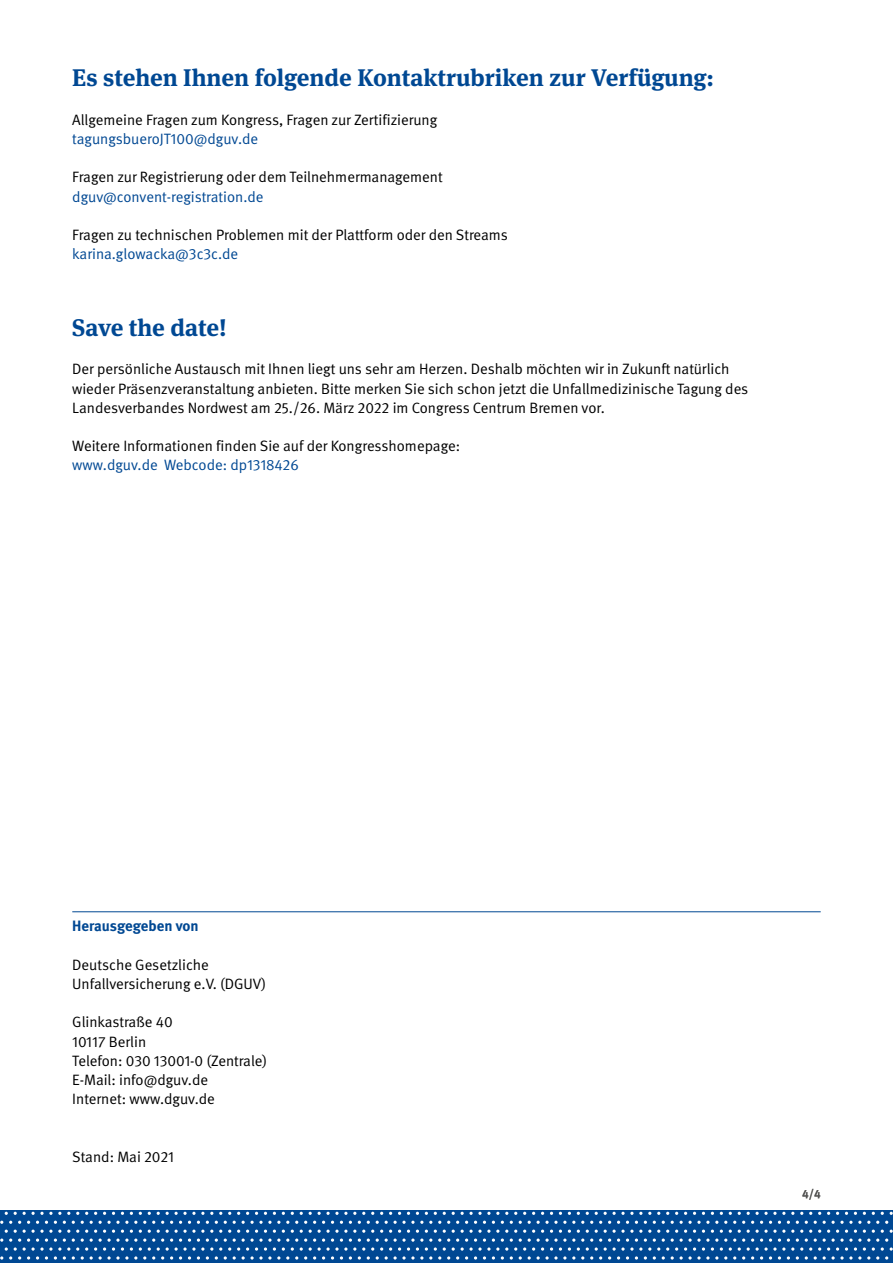
<style>
.page{position:relative;width:893px;height:1263px;background:#fff}
.page>*{position:absolute;margin:0;border:0;box-sizing:border-box;transform-origin:0 0}
.Überschriften_H1_ohne_Zahl{font:700 24px "DGUV Meta Serif";color:#004893}
.Fließtext_FT{font:15px/19.2px "DGUV Meta";color:#000}
.Fließtext_FT-2{font:700 15px "DGUV Meta";color:#004893}
.t1{font:500 12px "DGUV Meta";color:#565655}
.s1{color:#004893}
</style>
<div class="page">
<div style="left:0;top:1211px;width:893px;height:52px;background:#004893"></div>
<svg style="left:0;top:1212px;width:893px;height:47px"></svg>
<hr style="left:72px;top:911px;width:749px;height:1px;background:#004893">
<h1 class="Überschriften_H1_ohne_Zahl" style="left:72px;top:63px;width:643px">Es stehen Ihnen folgende Kontaktrubriken zur Verfügung:</h1>
<p class="Fließtext_FT" style="left:72px;top:110px;width:367px">Allgemeine Fragen zum Kongress, Fragen zur Zertifizierung <span class="s1">tagungsbueroJT100@dguv.de</span></p>
<p class="Fließtext_FT" style="left:72px;top:168px;width:372px">Fragen zur Registrierung oder dem Teilnehmermanagement <span class="s1">dguv@convent-registration.de</span></p>
<p class="Fließtext_FT" style="left:72px;top:226px;width:437px">Fragen zu technischen Problemen mit der Plattform oder den Streams <span class="s1">karina.glowacka@3c3c.de</span></p>
<h1 class="Überschriften_H1_ohne_Zahl" style="left:72px;top:313px;width:156px">Save the date!</h1>
<p class="Fließtext_FT" style="left:72px;top:360px;width:678px">Der persönliche Austausch mit Ihnen liegt uns sehr am Herzen. Deshalb möchten wir in Zukunft natürlich wieder Präsenzveranstaltung anbieten. Bitte merken Sie sich schon jetzt die Unfallmedizinische Tagung des<br>Landesverbandes Nordwest am 25./26. März 2022 im Congress Centrum Bremen vor.</p>
<p class="Fließtext_FT" style="left:72px;top:437px;width:389px">Weitere Informationen finden Sie auf der Kongresshomepage: <span class="s1">www.dguv.de Webcode: dp1318426</span></p>
<p class="Fließtext_FT-2" style="left:72px;top:917px;width:128px">Herausgegeben von</p>
<p class="Fließtext_FT" style="left:72px;top:955px;width:195px">Deutsche Gesetzliche<br>Unfallversicherung e.V. (DGUV)</p>
<p class="Fließtext_FT" style="left:72px;top:1013px;width:102px">Glinkastraße 40</p>
<p class="Fließtext_FT" style="left:72px;top:1032px;width:75px">10117 Berlin</p>
<p class="Fließtext_FT" style="left:72px;top:1051px;width:197px">Telefon: 030 13001-0 (Zentrale)</p>
<p class="Fließtext_FT" style="left:72px;top:1070px;width:137px">E-Mail: info@dguv.de</p>
<p class="Fließtext_FT" style="left:72px;top:1090px;width:144px">Internet: www.dguv.de</p>
<p class="Fließtext_FT" style="left:72px;top:1147px;width:103px">Stand: Mai 2021</p>
<p class="t1" style="left:802px;top:1186px;width:20px">4/4</p>
</div>
